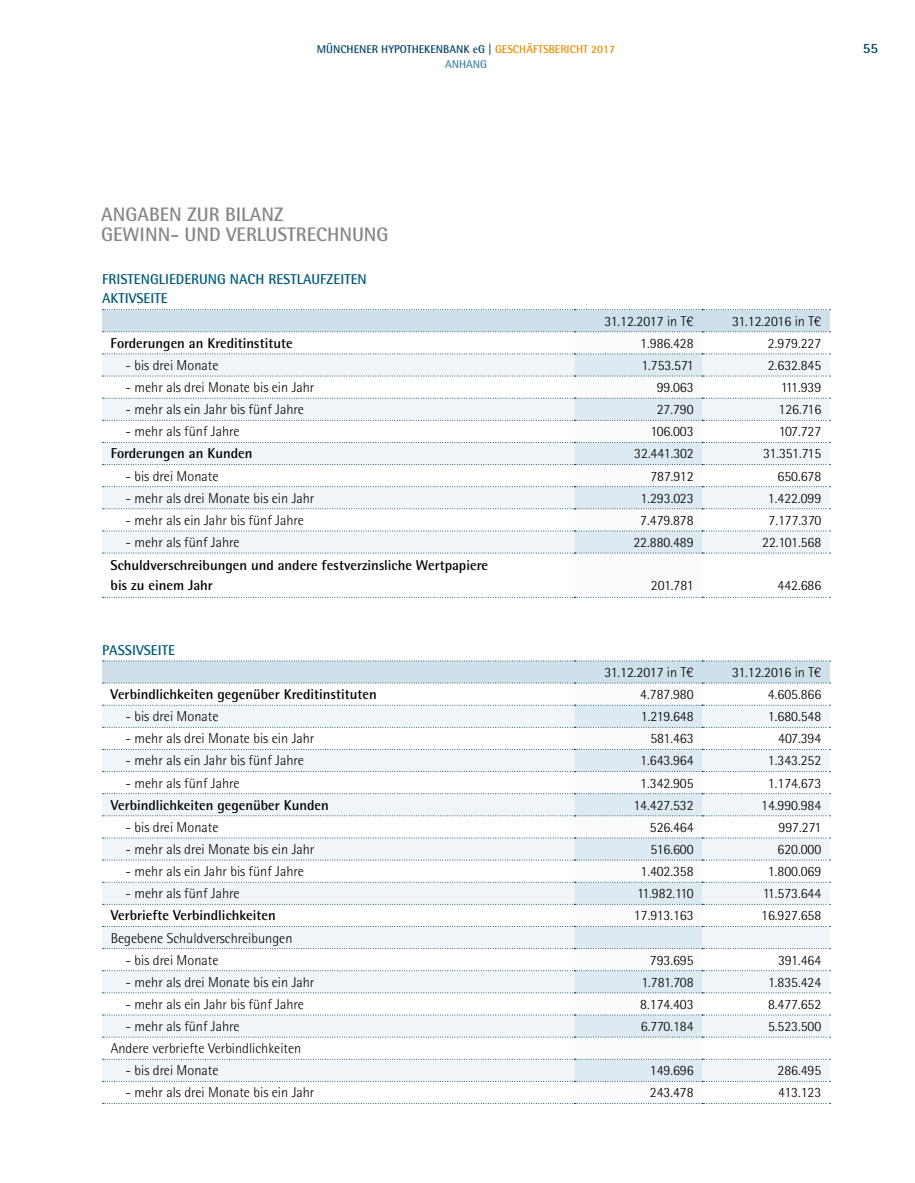
<style>
.page{position:relative;width:915px;height:1183px;background:#fff}
.page>*{position:absolute;margin:0;border:0;box-sizing:border-box;transform-origin:0 0}
.t1{font:700 19.5px/19.5px "Rotis Semi Sans Pro";color:#878787}
.t2{font:300 14.25px "Rotis Semi Sans Pro";color:#000}
.t3{font:700 14.25px/19.5px "Rotis Semi Sans Pro";color:#000}
.t4{font:700 14.25px/19.5px "Rotis Semi Sans Pro";color:#005c7b}
.t5{font:700 14.25px "Rotis Semi Sans Pro";color:#004563}
.t6{font:700 11.25px "Rotis Semi Sans Pro";color:#004563}
.t7{font:700 11.25px "Rotis Semi Sans Pro";color:#4087a4}
.s1{color:#ea8d00}
</style>
<div class="page">
<svg style="left:102px;top:309px;width:728px;height:288px"></svg>
<svg style="left:574px;top:683px;width:128px;height:399px"></svg>
<svg style="left:102px;top:705px;width:727px;height:375px;fill:#eff5f8"></svg>
<svg style="left:574px;top:705px;width:128px;height:375px;fill:#deeaf1"></svg>
<svg style="left:102px;top:660px;width:728px;height:23px"></svg>
<svg style="left:102px;top:704px;width:728px;height:1px"></svg>
<svg style="left:102px;top:726px;width:728px;height:1px"></svg>
<svg style="left:102px;top:748px;width:727px;height:1px"></svg>
<svg style="left:102px;top:771px;width:728px;height:1px"></svg>
<svg style="left:102px;top:793px;width:728px;height:1px"></svg>
<svg style="left:102px;top:815px;width:728px;height:1px"></svg>
<svg style="left:102px;top:837px;width:728px;height:1px"></svg>
<svg style="left:102px;top:859px;width:728px;height:1px"></svg>
<svg style="left:102px;top:881px;width:728px;height:1px"></svg>
<svg style="left:102px;top:903px;width:728px;height:1px"></svg>
<svg style="left:102px;top:1036px;width:728px;height:1px"></svg>
<svg style="left:102px;top:925px;width:727px;height:1px"></svg>
<svg style="left:102px;top:947px;width:728px;height:1px"></svg>
<svg style="left:102px;top:1058px;width:728px;height:1px"></svg>
<svg style="left:102px;top:970px;width:728px;height:1px"></svg>
<svg style="left:102px;top:1080px;width:728px;height:1px"></svg>
<svg style="left:102px;top:992px;width:728px;height:1px"></svg>
<svg style="left:102px;top:1014px;width:728px;height:1px"></svg>
<p class="t6" style="left:317px;top:42px;width:300px">MÜNCHENER HYPOTHEKENBANK eG | <span class="s1">GESCHÄFTSBERICHT 2017</span></p>
<p class="t5" style="left:862px;top:39px;width:17px">55</p>
<h1 class="t1" style="left:101px;top:204px;width:289px">ANGABEN ZUR BILANZ<br>GEWINN- UND VERLUSTRECHNUNG</h1>
<p class="t4" style="left:102px;top:269px;width:266px">FRISTENGLIEDERUNG NACH RESTLAUFZEITEN<br>AKTIVSEITE</p>
<p class="t7" style="left:445px;top:57px;width:43px">ANHANG</p>
<p class="t2" style="left:604px;top:312px;width:91px">31.12.2017 in T€</p>
<p class="t2" style="left:731px;top:312px;width:91px">31.12.2016 in T€</p>
<p class="t3" style="left:111px;top:333px;width:183px">Forderungen an Kreditinstitute</p>
<p class="t2" style="left:640px;top:335px;width:55px">1.986.428</p>
<p class="t2" style="left:767px;top:335px;width:55px">2.979.227</p>
<p class="t2" style="left:125px;top:357px;width:94px">- bis drei Monate</p>
<p class="t2" style="left:641px;top:357px;width:54px">1.753.571</p>
<p class="t2" style="left:767px;top:357px;width:55px">2.632.845</p>
<p class="t2" style="left:125px;top:379px;width:190px">- mehr als drei Monate bis ein Jahr</p>
<p class="t2" style="left:656px;top:379px;width:38px">99.063</p>
<p class="t2" style="left:780px;top:379px;width:42px">111.939</p>
<p class="t2" style="left:125px;top:401px;width:180px">- mehr als ein Jahr bis fünf Jahre</p>
<p class="t2" style="left:656px;top:401px;width:38px">27.790</p>
<p class="t2" style="left:778px;top:401px;width:44px">126.716</p>
<p class="t2" style="left:125px;top:423px;width:115px">- mehr als fünf Jahre</p>
<p class="t2" style="left:650px;top:423px;width:45px">106.003</p>
<p class="t2" style="left:778px;top:423px;width:44px">107.727</p>
<p class="t3" style="left:111px;top:443px;width:143px">Forderungen an Kunden</p>
<p class="t2" style="left:634px;top:445px;width:61px">32.441.302</p>
<p class="t2" style="left:763px;top:445px;width:60px">31.351.715</p>
<p class="t2" style="left:125px;top:467px;width:94px">- bis drei Monate</p>
<p class="t2" style="left:650px;top:467px;width:45px">787.912</p>
<p class="t2" style="left:777px;top:467px;width:45px">650.678</p>
<p class="t2" style="left:125px;top:489px;width:190px">- mehr als drei Monate bis ein Jahr</p>
<p class="t2" style="left:640px;top:489px;width:55px">1.293.023</p>
<p class="t2" style="left:767px;top:489px;width:55px">1.422.099</p>
<p class="t2" style="left:125px;top:511px;width:180px">- mehr als ein Jahr bis fünf Jahre</p>
<p class="t2" style="left:640px;top:511px;width:55px">7.479.878</p>
<p class="t2" style="left:768px;top:511px;width:54px">7.177.370</p>
<p class="t2" style="left:125px;top:534px;width:115px">- mehr als fünf Jahre</p>
<p class="t2" style="left:633px;top:534px;width:62px">22.880.489</p>
<p class="t2" style="left:761px;top:534px;width:61px">22.101.568</p>
<p class="t3" style="left:111px;top:555px;width:379px">Schuldverschreibungen und andere festverzinsliche Wertpapiere bis zu einem Jahr</p>
<p class="t2" style="left:650px;top:576px;width:44px">201.781</p>
<p class="t2" style="left:777px;top:576px;width:45px">442.686</p>
<p class="t4" style="left:102px;top:639px;width:74px">PASSIVSEITE</p>
<p class="t2" style="left:604px;top:663px;width:91px">31.12.2017 in T€</p>
<p class="t2" style="left:731px;top:663px;width:91px">31.12.2016 in T€</p>
<p class="t3" style="left:111px;top:684px;width:267px">Verbindlichkeiten gegenüber Kreditinstituten</p>
<p class="t2" style="left:640px;top:686px;width:55px">4.787.980</p>
<p class="t2" style="left:767px;top:686px;width:55px">4.605.866</p>
<p class="t2" style="left:125px;top:708px;width:94px">- bis drei Monate</p>
<p class="t2" style="left:640px;top:708px;width:54px">1.219.648</p>
<p class="t2" style="left:767px;top:708px;width:55px">1.680.548</p>
<p class="t2" style="left:125px;top:730px;width:190px">- mehr als drei Monate bis ein Jahr</p>
<p class="t2" style="left:650px;top:730px;width:45px">581.463</p>
<p class="t2" style="left:778px;top:730px;width:45px">407.394</p>
<p class="t2" style="left:125px;top:752px;width:180px">- mehr als ein Jahr bis fünf Jahre</p>
<p class="t2" style="left:640px;top:752px;width:55px">1.643.964</p>
<p class="t2" style="left:767px;top:752px;width:55px">1.343.252</p>
<p class="t2" style="left:125px;top:774px;width:115px">- mehr als fünf Jahre</p>
<p class="t2" style="left:640px;top:774px;width:55px">1.342.905</p>
<p class="t2" style="left:767px;top:774px;width:55px">1.174.673</p>
<p class="t3" style="left:111px;top:794px;width:219px">Verbindlichkeiten gegenüber Kunden</p>
<p class="t2" style="left:633px;top:796px;width:62px">14.427.532</p>
<p class="t2" style="left:760px;top:796px;width:62px">14.990.984</p>
<p class="t2" style="left:125px;top:818px;width:94px">- bis drei Monate</p>
<p class="t2" style="left:649px;top:818px;width:45px">526.464</p>
<p class="t2" style="left:778px;top:818px;width:44px">997.271</p>
<p class="t2" style="left:125px;top:840px;width:190px">- mehr als drei Monate bis ein Jahr</p>
<p class="t2" style="left:650px;top:840px;width:45px">516.600</p>
<p class="t2" style="left:777px;top:840px;width:45px">620.000</p>
<p class="t2" style="left:125px;top:862px;width:180px">- mehr als ein Jahr bis fünf Jahre</p>
<p class="t2" style="left:640px;top:862px;width:55px">1.402.358</p>
<p class="t2" style="left:767px;top:862px;width:55px">1.800.069</p>
<p class="t2" style="left:125px;top:885px;width:115px">- mehr als fünf Jahre</p>
<p class="t2" style="left:637px;top:885px;width:58px">11.982.110</p>
<p class="t2" style="left:762px;top:885px;width:60px">11.573.644</p>
<p class="t3" style="left:111px;top:905px;width:167px">Verbriefte Verbindlichkeiten</p>
<p class="t2" style="left:633px;top:907px;width:61px">17.913.163</p>
<p class="t2" style="left:760px;top:907px;width:62px">16.927.658</p>
<p class="t2" style="left:111px;top:929px;width:183px">Begebene Schuldverschreibungen</p>
<p class="t2" style="left:125px;top:951px;width:94px">- bis drei Monate</p>
<p class="t2" style="left:649px;top:951px;width:45px">793.695</p>
<p class="t2" style="left:777px;top:951px;width:45px">391.464</p>
<p class="t2" style="left:125px;top:973px;width:190px">- mehr als drei Monate bis ein Jahr</p>
<p class="t2" style="left:641px;top:973px;width:54px">1.781.708</p>
<p class="t2" style="left:767px;top:973px;width:55px">1.835.424</p>
<p class="t2" style="left:125px;top:995px;width:180px">- mehr als ein Jahr bis fünf Jahre</p>
<p class="t2" style="left:640px;top:995px;width:55px">8.174.403</p>
<p class="t2" style="left:767px;top:995px;width:55px">8.477.652</p>
<p class="t2" style="left:125px;top:1017px;width:115px">- mehr als fünf Jahre</p>
<p class="t2" style="left:640px;top:1017px;width:54px">6.770.184</p>
<p class="t2" style="left:767px;top:1017px;width:55px">5.523.500</p>
<p class="t2" style="left:111px;top:1039px;width:192px">Andere verbriefte Verbindlichkeiten</p>
<p class="t2" style="left:125px;top:1061px;width:94px">- bis drei Monate</p>
<p class="t2" style="left:649px;top:1061px;width:45px">149.696</p>
<p class="t2" style="left:777px;top:1061px;width:45px">286.495</p>
<p class="t2" style="left:125px;top:1084px;width:190px">- mehr als drei Monate bis ein Jahr</p>
<p class="t2" style="left:649px;top:1084px;width:45px">243.478</p>
<p class="t2" style="left:777px;top:1084px;width:45px">413.123</p>
</div>
